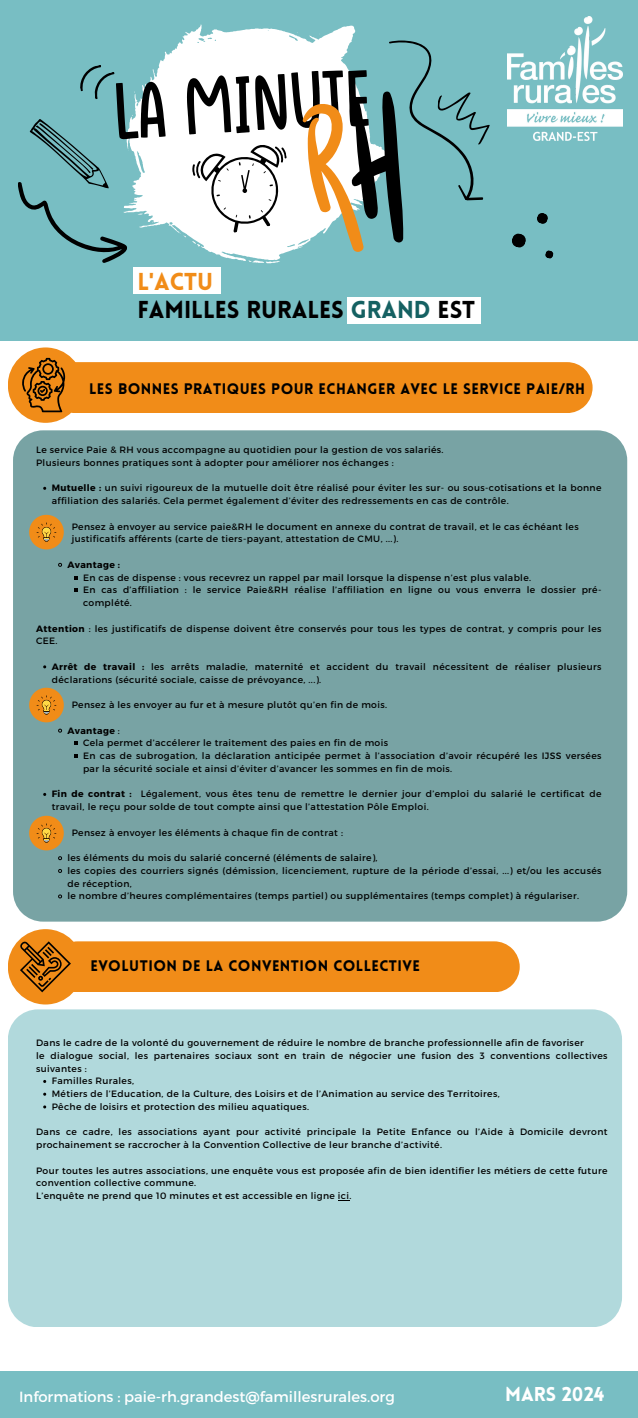
<style>
.page{position:relative;width:638px;height:1418px;background:#fff}
.page>*{position:absolute;margin:0;border:0;box-sizing:border-box;transform-origin:0 0}
.t1{font:80.3px "Alone On Earth";color:#000}
.t2{font:900 23.9px/28.5px "Lovelo";color:#000}
.t3{font:900 19.55px "Lovelo";color:#fff}
.t4{font:900 14.95px "Lovelo";letter-spacing:.03em;color:#000}
.t5{font:14.75px "Montserrat";color:#fff}
.t6{font:9.2px/12.8px "Montserrat";letter-spacing:.04em;color:#000}
.t7{font:700 9.2px "Montserrat";letter-spacing:.04em;color:#000}
.s1{color:#f18c18}
.s2{color:#156162}
.s3{font-weight:700}
.s4{font-weight:400}
</style>
<div class="page">
<div style="left:0;top:0;width:638px;height:341px;background:#78bec3"></div>
<svg style="left:132px;top:24px;width:168px;height:239px;fill:#fff"></svg>
<div style="left:133px;top:267px;width:88px;height:26px;background:#fff"></div>
<div style="left:347px;top:297px;width:133px;height:27px;background:#fff"></div>
<img style="left:554px;top:16px;width:69px;height:124px">
<svg style="left:80px;top:65px;width:35px;height:34px"></svg>
<div style="left:0;top:1370px;width:638px;height:47px;background:#78bec3"></div>
<svg style="left:191px;top:141px;width:101px;height:96px;background:#e2e2e2"></svg>
<svg style="left:18px;top:117px;width:115px;height:146px"></svg>
<div style="left:13px;top:430px;width:614px;height:491px;background:#78a3a4"></div>
<div style="left:8px;top:347px;width:75px;height:76px;background:#f18c18;border-radius:50%"></div>
<div style="left:8px;top:1009px;width:614px;height:318px;background:#b1d9dc"></div>
<div style="left:8px;top:929px;width:75px;height:75px;background:#f18c18;border-radius:50%"></div>
<div style="left:20px;top:941px;width:500px;height:51px;background:#f18c18"></div>
<svg style="left:58px;top:563px;width:4px;height:4px"></svg>
<svg style="left:58px;top:728px;width:4px;height:4px"></svg>
<svg style="left:58px;top:856px;width:4px;height:4px"></svg>
<svg style="left:58px;top:869px;width:4px;height:4px"></svg>
<svg style="left:58px;top:894px;width:4px;height:4px"></svg>
<svg style="left:29px;top:815px;width:35px;height:35px"></svg>
<svg style="left:29px;top:687px;width:35px;height:35px"></svg>
<svg style="left:29px;top:515px;width:35px;height:34px"></svg>
<svg style="left:22px;top:358px;width:570px;height:55px;background:#ed9129"></svg>
<svg style="left:300px;top:25px;width:254px;height:234px"></svg>
<p class="t1" style="left:112px;top:77px;width:258px;rotate:-3deg">La minute</p>
<p class="t2" style="left:137px;top:270px;width:339px"><span class="s1">L'ACTU<br></span>FAMILLES RURALES <span class="s2">GRAND</span> EST</p>
<p class="t4" style="left:89px;top:382px;width:497px">LES BONNES PRATIQUES POUR ECHANGER AVEC LE SERVICE PAIE/RH</p>
<p class="t6" style="left:36px;top:443px;width:409px">Le service Paie &amp; RH vous accompagne au quotidien pour la gestion de vos salariés.</p>
<p class="t6" style="left:36px;top:456px;width:359px">Plusieurs bonnes pratiques sont à adopter pour améliorer nos échanges :</p>
<p class="t6" style="left:52px;top:481px;width:551px"><span class="s3">Mutuelle :</span> un suivi rigoureux de la mutuelle doit être réalisé pour éviter les sur- ou sous-cotisations et la bonne affiliation des salariés. Cela permet également d’éviter des redressements en cas de contrôle.</p>
<p class="t6" style="left:72px;top:519px;width:508px">Pensez à envoyer au service paie&amp;RH le document en annexe du contrat de travail, et le cas échéant les</p>
<h2 class="t6" style="left:72px;top:532px;width:328px">justificatifs afférents (carte de tiers-payant, attestation de CMU, ...).</h2>
<p class="t7" style="left:67px;top:558px;width:54px">Avantage :</p>
<p class="t6" style="left:83px;top:570px;width:450px">En cas de dispense : vous recevrez un rappel par mail lorsque la dispense n’est plus valable.</p>
<h1 class="t6" style="left:83px;top:583px;width:520px">En cas d’affiliation : le service Paie&amp;RH réalise l’affiliation en ligne ou vous enverra le dossier pré&shy;complété.</h1>
<p class="t6" style="left:36px;top:621px;width:567px"><span class="s3">Attention</span> : les justificatifs de dispense doivent être conservés pour tous les types de contrat, y compris pour les<br>CEE.</p>
<p class="t6" style="left:52px;top:660px;width:551px"><span class="s3">Arrêt de travail :</span> les arrêts maladie, maternité et accident du travail nécessitent de réaliser plusieurs déclarations (sécurité sociale, caisse de prévoyance, ...).</p>
<h3 class="t6" style="left:72px;top:698px;width:317px">Pensez à les envoyer au fur et à mesure plutôt qu’en fin de mois.</h3>
<p class="t7" style="left:67px;top:724px;width:54px">Avantage <span class="s4">:</span></p>
<h5 class="t6" style="left:83px;top:736px;width:306px">Cela permet d’accélerer le traitement des paies en fin de mois</h5>
<p class="t6" style="left:83px;top:749px;width:520px">En cas de subrogation, la déclaration anticipée permet à l’association d’avoir récupéré les IJSS versées par la sécurité sociale et ainsi d’éviter d’avancer les sommes en fin de mois.</p>
<p class="t6" style="left:52px;top:787px;width:551px"><span class="s3">Fin de contrat :</span> Légalement, vous êtes tenu de remettre le dernier jour d’emploi du salarié le certificat de</p>
<p class="t6" style="left:52px;top:800px;width:378px">travail, le reçu pour solde de tout compte ainsi que l’attestation Pôle Emploi.</p>
<p class="t6" style="left:72px;top:825px;width:273px">Pensez à envoyer les éléments à chaque fin de contrat :</p>
<p class="t6" style="left:67px;top:851px;width:312px">les éléments du mois du salarié concerné (éléments de salaire),</p>
<p class="t6" style="left:67px;top:864px;width:535px">les copies des courriers signés (démission, licenciement, rupture de la période d’essai, ...) et/ou les accusés de réception,</p>
<p class="t6" style="left:67px;top:889px;width:513px">le nombre d’heures complémentaires (temps partiel) ou supplémentaires (temps complet) à régulariser.</p>
<p class="t4" style="left:90px;top:959px;width:331px">EVOLUTION DE LA CONVENTION COLLECTIVE</p>
<p class="t6" style="left:36px;top:1036px;width:549px">Dans le cadre de la volonté du gouvernement de réduire le nombre de branche professionnelle afin de favoriser</p>
<p class="t6" style="left:36px;top:1048px;width:573px">le dialogue social, les partenaires sociaux sont en train de négocier une fusion des 3 conventions collectives suivantes :</p>
<p class="t6" style="left:52px;top:1074px;width:84px">Familles Rurales,</p>
<p class="t6" style="left:52px;top:1087px;width:449px">Métiers de l’Education, de la Culture, des Loisirs et de l’Animation au service des Territoires,</p>
<p class="t6" style="left:52px;top:1099px;width:259px">Pêche de loisirs et protection des milieu aquatiques.</p>
<p class="t6" style="left:36px;top:1125px;width:573px">Dans ce cadre, les associations ayant pour activité principale la Petite Enfance ou l’Aide à Domicile devront prochainement se raccrocher à la Convention Collective de leur branche d’activité.</p>
<p class="t6" style="left:36px;top:1163px;width:573px">Pour toutes les autres associations, une enquête vous est proposée afin de bien identifier les métiers de cette future convention collective commune.</p>
<p class="t6" style="left:36px;top:1189px;width:317px">L’enquête ne prend que 10 minutes et est accessible en ligne ici.</p>
<p class="t5" style="left:19px;top:1387px;width:377px">Informations : paie-rh.grandest@famillesrurales.org</p>
<p class="t3" style="left:505px;top:1386px;width:101px">MARS 2024</p>
</div>
